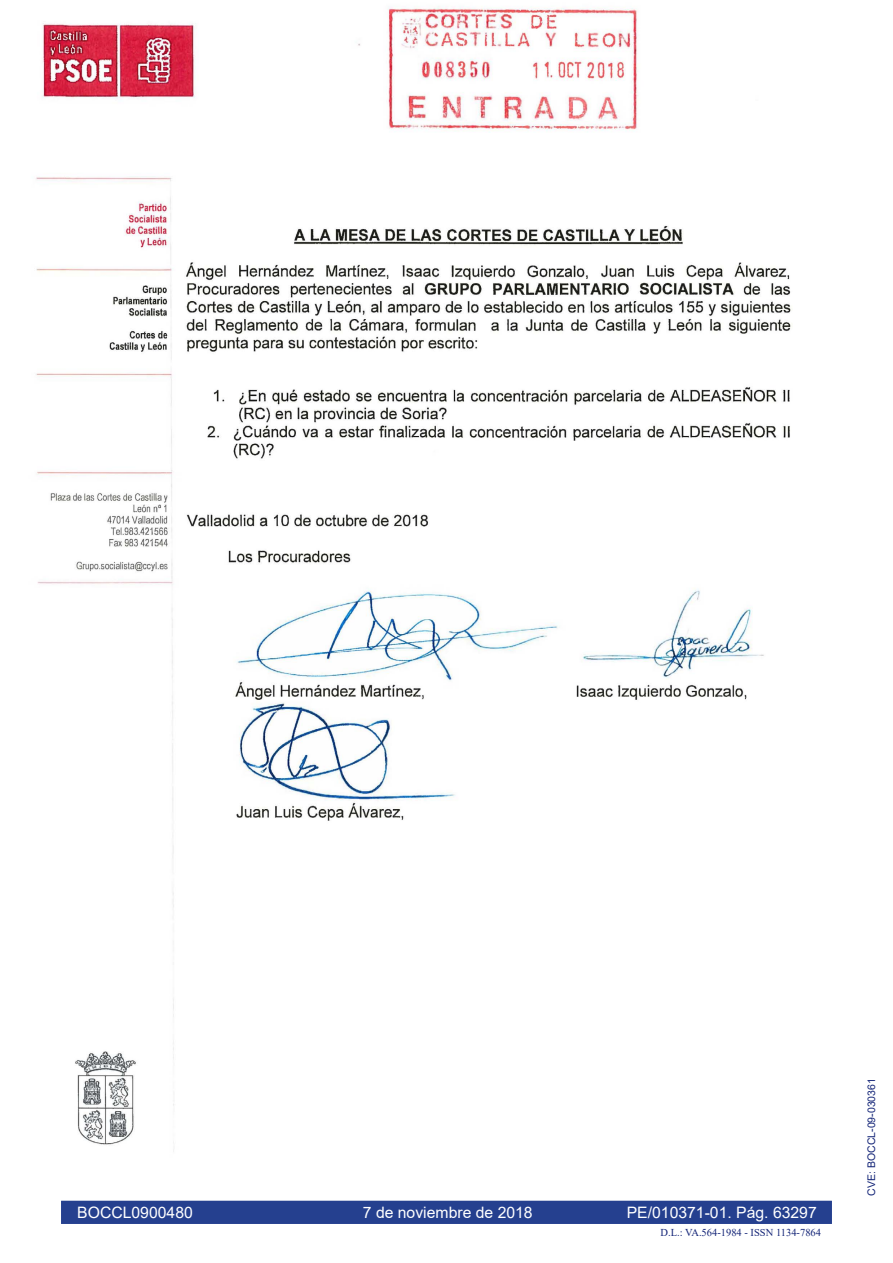
<style>
.page{position:relative;width:893px;height:1263px;background:#fff}
.page>*{position:absolute;margin:0;border:0;box-sizing:border-box;transform-origin:0 0}
.t1{font:15.75px "Arial";color:#fff}
.t2{font:10.5px "Times New Roman";color:#132477}
.t3{font:10.5px "Arial";color:#132477}
</style>
<div class="page">
<div style="left:60px;top:1200px;width:773px;height:25px;background:#25408f"></div>
<div style="left:60px;top:1199px;width:773px;height:26px;border:2px solid #fff"></div>
<img style="left:36px;top:7px;width:797px;height:1193px">
<p class="t1" style="left:77px;top:1202px;width:117px">BOCCL0900480</p>
<p class="t1" style="left:363px;top:1202px;width:171px">7 de noviembre de 2018</p>
<p class="t1" style="left:627px;top:1202px;width:192px">PE/010371-01. Pág. 63297</p>
<p class="t2" style="left:661px;top:1225px;width:162px">D.L.: VA.564-1984 - ISSN 1134-7864</p>
<p class="t3" style="left:864px;top:1195px;width:119px;rotate:-90deg">CVE: BOCCL-09-030361</p>
</div>
